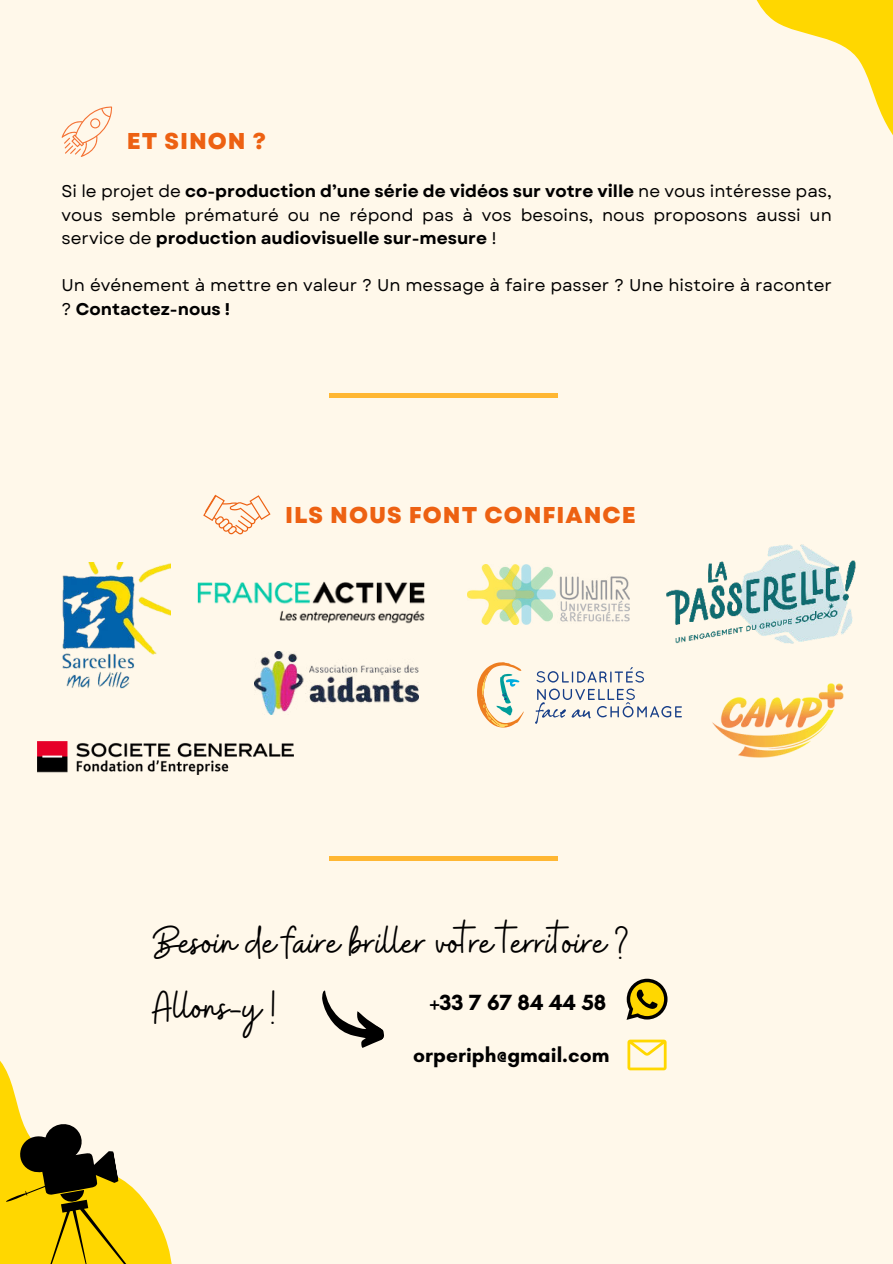
<style>
.page{position:relative;width:893px;height:1264px;background:#fff}
.page>*{position:absolute;margin:0;border:0;box-sizing:border-box;transform-origin:0 0}
.t1{font:46.65px/64.7px "Buffalo";color:#000}
.t2{font:800 22.8px "Garet";letter-spacing:.04em;color:#ed6112}
.t3{font:700 22.35px "Glacial Indifference";color:#000}
.t4{font:700 20.85px "Glacial Indifference";color:#000}
.t5{font:16.95px/23.7px "Garet";color:#000;text-align:justify}
.s1{font-weight:700}
</style>
<div class="page">
<div style="left:0;top:0;width:892px;height:1263px;background:#fff8ea"></div>
<svg style="left:0;top:1061px;width:172px;height:202px"></svg>
<svg style="left:756px;top:0;width:136px;height:134px"></svg>
<svg style="left:6px;top:1120px;width:130px;height:143px"></svg>
<svg style="left:203px;top:495px;width:67px;height:39px"></svg>
<svg style="left:62px;top:106px;width:50px;height:51px"></svg>
<img style="left:62px;top:562px;width:109px;height:127px">
<img style="left:38px;top:741px;width:255px;height:33px">
<img style="left:666px;top:544px;width:190px;height:100px">
<img style="left:197px;top:581px;width:228px;height:43px">
<img style="left:712px;top:683px;width:131px;height:74px">
<img style="left:254px;top:651px;width:165px;height:63px">
<svg style="left:626px;top:978px;width:41px;height:41px"></svg>
<svg style="left:627px;top:1039px;width:39px;height:30px"></svg>
<svg style="left:322px;top:990px;width:62px;height:58px"></svg>
<img style="left:467px;top:565px;width:162px;height:59px">
<svg style="left:477px;top:662px;width:46px;height:65px"></svg>
<svg style="left:535px;top:667px;width:146px;height:57px"></svg>
<hr style="left:329px;top:393px;width:229px;height:4px;background:#ffb733">
<hr style="left:329px;top:856px;width:229px;height:4px;background:#ffb733">
<h2 class="t2" style="left:127px;top:127px;width:140px">ET SINON ?</h2>
<p class="t5" style="left:62px;top:180px;width:771px">Si le projet de <span class="s1">co-production d’une série de vidéos sur votre ville</span> ne vous intéresse pas, vous semble prématuré ou ne répond pas à vos besoins, nous proposons aussi un service de <span class="s1">production audiovisuelle sur-mesure</span> !</p>
<p class="t5" style="left:62px;top:274px;width:771px">Un événement à mettre en valeur ? Un message à faire passer ? Une histoire à raconter ? <span class="s1">Contactez-nous !</span></p>
<h2 class="t2" style="left:285px;top:500px;width:352px">ILS NOUS FONT CONFIANCE</h2>
<h1 class="t1" style="left:153px;top:911px;width:476px">Besoin de faire briller votre territoire ?<br>Allons-y !</h1>
<h3 class="t3" style="left:429px;top:988px;width:178px">+33 7 67 84 44 58</h3>
<p class="t4" style="left:413px;top:1042px;width:197px">orperiph@gmail.com</p>
</div>
